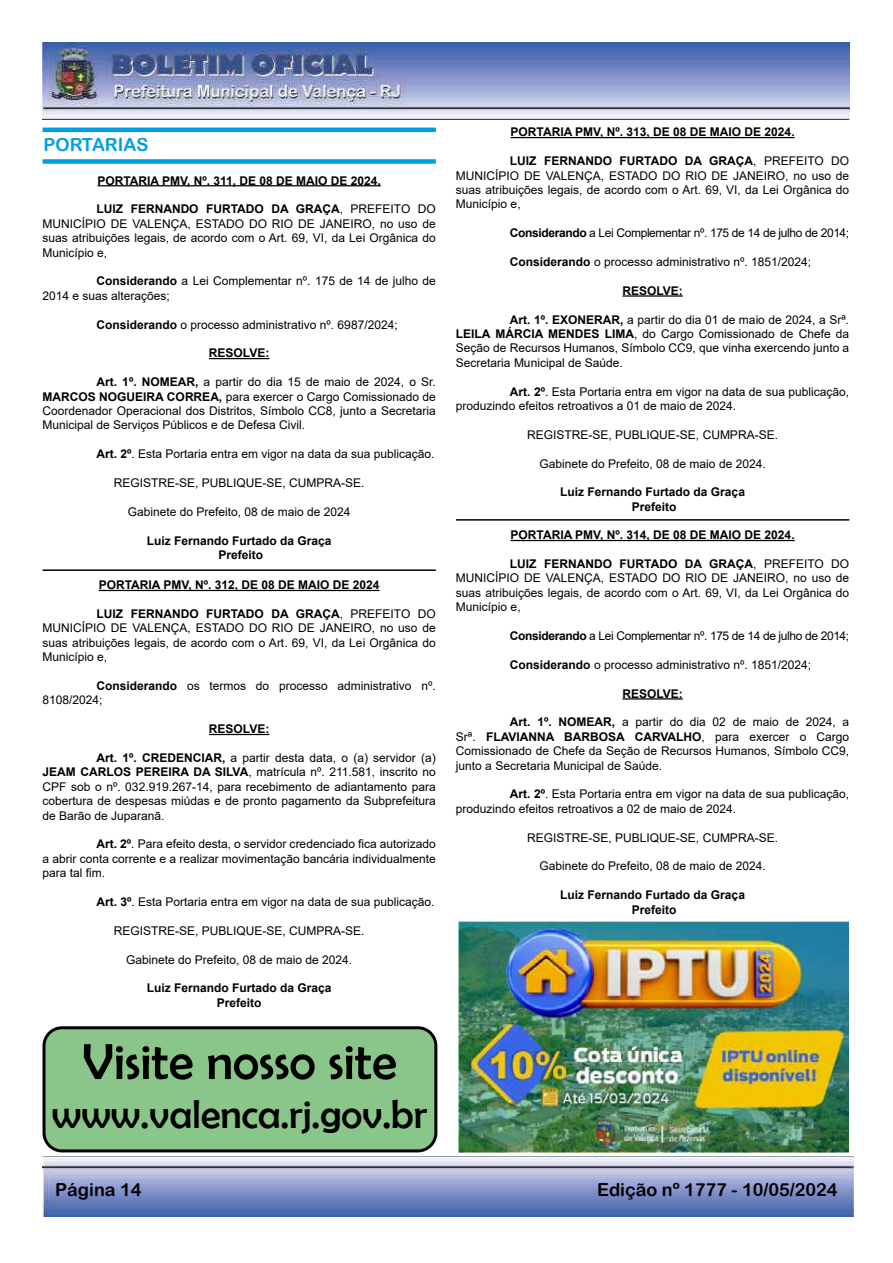
<style>
.page{position:relative;width:893px;height:1263px;background:#fff}
.page>*{position:absolute;margin:0;border:0;box-sizing:border-box;transform-origin:0 0}
.t1{font:51px "Berlin Sans FB";color:#000}
.t2{font:40.5px "Berlin Sans FB";color:#000}
.t3{font:18px "Arial Rounded MT Bold";color:#000}
.t4{font:18px "Arial Rounded MT Bold";color:#009fe3}
.t5{font:12px/14.4px "Arial";color:#000;text-align:justify}
.t6{font:700 12px/14.4px "Arial";color:#000;text-align:center}
.t7{font:12px "Arial";letter-spacing:-.03em;color:#000}
.s1{font-weight:700}
</style>
<div class="page">
<img style="left:43px;top:43px;width:806px;height:76px">
<img style="left:43px;top:1157px;width:810px;height:60px">
<div style="left:43px;top:159px;width:393px;height:5px;background:#009fe3"></div>
<hr style="left:43px;top:128px;width:393px;height:4px;background:#009fe3">
<hr style="left:97px;top:185px;width:284px;height:1px;background:#000">
<hr style="left:209px;top:358px;width:60px;height:1px;background:#000">
<hr style="left:99px;top:590px;width:281px;height:1px;background:#000">
<hr style="left:209px;top:734px;width:60px;height:1px;background:#000">
<hr style="left:511px;top:137px;width:284px;height:1px;background:#000">
<hr style="left:622px;top:295px;width:61px;height:2px;background:#000">
<hr style="left:511px;top:540px;width:284px;height:1px;background:#000">
<hr style="left:622px;top:698px;width:61px;height:1px;background:#000">
<hr style="left:43px;top:569px;width:393px;height:2px;background:#000">
<hr style="left:456px;top:519px;width:393px;height:2px;background:#000">
<img style="left:459px;top:922px;width:390px;height:230px">
<div style="left:44px;top:1028px;width:392px;height:123px;background:#8ac589;border-radius:18px"></div>
<div style="left:43px;top:1026px;width:394px;height:126px;border:3px solid #000;border-radius:18px"></div>
<h3 class="t4" style="left:44px;top:134px;width:106px">PORTARIAS</h3>
<p class="t6" style="left:97px;top:173px;width:285px">PORTARIA PMV, Nº. 311, DE 08 DE MAIO DE 2024.</p>
<p class="t5" style="left:43px;top:202px;width:395px;text-indent:54px"><span class="s1">LUIZ FERNANDO FURTADO DA GRAÇA</span>, PREFEITO DO MUNICÍPIO DE VALENÇA, ESTADO DO RIO DE JANEIRO, no uso de suas atribuições legais, de acordo com o Art. 69, VI, da Lei Orgânica do Município e,</p>
<p class="t5" style="left:43px;top:274px;width:395px;text-indent:54px"><span class="s1">Considerando</span> a Lei Complementar nº. 175 de 14 de julho de<br>2014 e suas alterações;</p>
<p class="t5" style="left:97px;top:317px;width:303px"><span class="s1">Considerando</span> o processo administrativo nº. 6987/2024;</p>
<p class="t6" style="left:209px;top:346px;width:62px">RESOLVE:</p>
<p class="t5" style="left:43px;top:375px;width:395px;text-indent:54px"><span class="s1">Art. 1º. NOMEAR,</span> a partir do dia 15 de maio de 2024, o Sr.<br><span class="s1">MARCOS NOGUEIRA CORREA,</span> para exercer o Cargo Comissionado de Coordenador Operacional dos Distritos, Símbolo CC8, junto a Secretaria Municipal de Serviços Públicos e de Defesa Civil.</p>
<p class="t5" style="left:97px;top:447px;width:339px"><span class="s1">Art. 2º</span>. Esta Portaria entra em vigor na data da sua publicação.</p>
<p class="t5" style="left:114px;top:475px;width:252px">REGISTRE-SE, PUBLIQUE-SE, CUMPRA-SE.</p>
<p class="t5" style="left:128px;top:504px;width:224px">Gabinete do Prefeito, 08 de maio de 2024</p>
<p class="t6" style="left:147px;top:533px;width:186px">Luiz Fernando Furtado da Graça<br>Prefeito</p>
<p class="t6" style="left:99px;top:578px;width:282px">PORTARIA PMV, Nº. 312, DE 08 DE MAIO DE 2024</p>
<p class="t5" style="left:43px;top:606px;width:395px;text-indent:54px"><span class="s1">LUIZ FERNANDO FURTADO DA GRAÇA</span>, PREFEITO DO MUNICÍPIO DE VALENÇA, ESTADO DO RIO DE JANEIRO, no uso de suas atribuições legais, de acordo com o Art. 69, VI, da Lei Orgânica do Município e,</p>
<p class="t5" style="left:43px;top:678px;width:395px;text-indent:54px"><span class="s1">Considerando</span> os termos do processo administrativo nº.<br>8108/2024;</p>
<p class="t6" style="left:209px;top:722px;width:62px">RESOLVE:</p>
<p class="t5" style="left:43px;top:750px;width:395px;text-indent:54px"><span class="s1">Art. 1º. CREDENCIAR,</span> a partir desta data, o (a) servidor (a)<br><span class="s1">JEAM CARLOS PEREIRA DA SILVA</span>, matrícula nº. 211.581, inscrito no CPF sob o nº. 032.919.267-14, para recebimento de adiantamento para cobertura de despesas miúdas e de pronto pagamento da Subprefeitura de Barão de Juparanã.</p>
<p class="t5" style="left:43px;top:837px;width:395px;text-indent:54px"><span class="s1">Art. 2º</span>. Para efeito desta, o servidor credenciado fica autorizado a abrir conta corrente e a realizar movimentação bancária individualmente para tal fim.</p>
<p class="t5" style="left:97px;top:894px;width:339px"><span class="s1">Art. 3º</span>. Esta Portaria entra em vigor na data de sua publicação.</p>
<p class="t5" style="left:114px;top:923px;width:252px">REGISTRE-SE, PUBLIQUE-SE, CUMPRA-SE.</p>
<p class="t5" style="left:126px;top:952px;width:228px">Gabinete do Prefeito, 08 de maio de 2024.</p>
<p class="t6" style="left:147px;top:981px;width:186px">Luiz Fernando Furtado da Graça<br>Prefeito</p>
<h1 class="t1" style="left:82px;top:1033px;width:316px">Visite nosso site</h1>
<h2 class="t2" style="left:52px;top:1091px;width:377px">www.valenca.rj.gov.br</h2>
<p class="t6" style="left:511px;top:125px;width:286px">PORTARIA PMV, Nº. 313, DE 08 DE MAIO DE 2024.</p>
<p class="t5" style="left:456px;top:154px;width:395px;text-indent:54px"><span class="s1">LUIZ FERNANDO FURTADO DA GRAÇA</span>, PREFEITO DO MUNICÍPIO DE VALENÇA, ESTADO DO RIO DE JANEIRO, no uso de suas atribuições legais, de acordo com o Art. 69, VI, da Lei Orgânica do Município e,</p>
<p class="t7" style="left:510px;top:225px;width:341px"><span class="s1">Considerando</span> a Lei Complementar nº. 175 de 14 de julho de 2014;</p>
<p class="t5" style="left:510px;top:254px;width:303px"><span class="s1">Considerando</span> o processo administrativo nº. 1851/2024;</p>
<p class="t6" style="left:622px;top:283px;width:62px">RESOLVE:</p>
<p class="t5" style="left:456px;top:312px;width:395px;text-indent:54px"><span class="s1">Art. 1º. EXONERAR,</span> a partir do dia 01 de maio de 2024, a Srª.<br><span class="s1">LEILA MÁRCIA MENDES LIMA</span>, do Cargo Comissionado de Chefe da Seção de Recursos Humanos, Símbolo CC9, que vinha exercendo junto a Secretaria Municipal de Saúde.</p>
<p class="t5" style="left:456px;top:384px;width:395px;text-indent:54px"><span class="s1">Art. 2º</span>. Esta Portaria entra em vigor na data de sua publicação, produzindo efeitos retroativos a 01 de maio de 2024.</p>
<p class="t5" style="left:527px;top:427px;width:252px">REGISTRE-SE, PUBLIQUE-SE, CUMPRA-SE.</p>
<p class="t5" style="left:539px;top:456px;width:228px">Gabinete do Prefeito, 08 de maio de 2024.</p>
<p class="t6" style="left:560px;top:485px;width:186px">Luiz Fernando Furtado da Graça<br>Prefeito</p>
<p class="t6" style="left:511px;top:528px;width:286px">PORTARIA PMV, Nº. 314, DE 08 DE MAIO DE 2024.</p>
<p class="t5" style="left:456px;top:556px;width:395px;text-indent:54px"><span class="s1">LUIZ FERNANDO FURTADO DA GRAÇA</span>, PREFEITO DO MUNICÍPIO DE VALENÇA, ESTADO DO RIO DE JANEIRO, no uso de suas atribuições legais, de acordo com o Art. 69, VI, da Lei Orgânica do Município e,</p>
<p class="t7" style="left:510px;top:627px;width:341px"><span class="s1">Considerando</span> a Lei Complementar nº. 175 de 14 de julho de 2014;</p>
<p class="t5" style="left:510px;top:657px;width:303px"><span class="s1">Considerando</span> o processo administrativo nº. 1851/2024;</p>
<p class="t6" style="left:622px;top:686px;width:62px">RESOLVE:</p>
<p class="t5" style="left:456px;top:715px;width:395px;text-indent:54px"><span class="s1">Art. 1º. NOMEAR,</span> a partir do dia 02 de maio de 2024, a Srª. <span class="s1">FLAVIANNA BARBOSA CARVALHO</span>, para exercer o Cargo Comissionado de Chefe da Seção de Recursos Humanos, Símbolo CC9, junto a Secretaria Municipal de Saúde.</p>
<p class="t5" style="left:456px;top:787px;width:395px;text-indent:54px"><span class="s1">Art. 2º</span>. Esta Portaria entra em vigor na data de sua publicação, produzindo efeitos retroativos a 02 de maio de 2024.</p>
<p class="t5" style="left:527px;top:830px;width:252px">REGISTRE-SE, PUBLIQUE-SE, CUMPRA-SE.</p>
<p class="t5" style="left:539px;top:859px;width:228px">Gabinete do Prefeito, 08 de maio de 2024.</p>
<p class="t6" style="left:560px;top:888px;width:186px">Luiz Fernando Furtado da Graça<br>Prefeito</p>
<h3 class="t3" style="left:55px;top:1179px;width:88px">Página 14</h3>
<h3 class="t3" style="left:597px;top:1179px;width:242px">Edição nº 1777 - 10/05/2024</h3>
</div>
